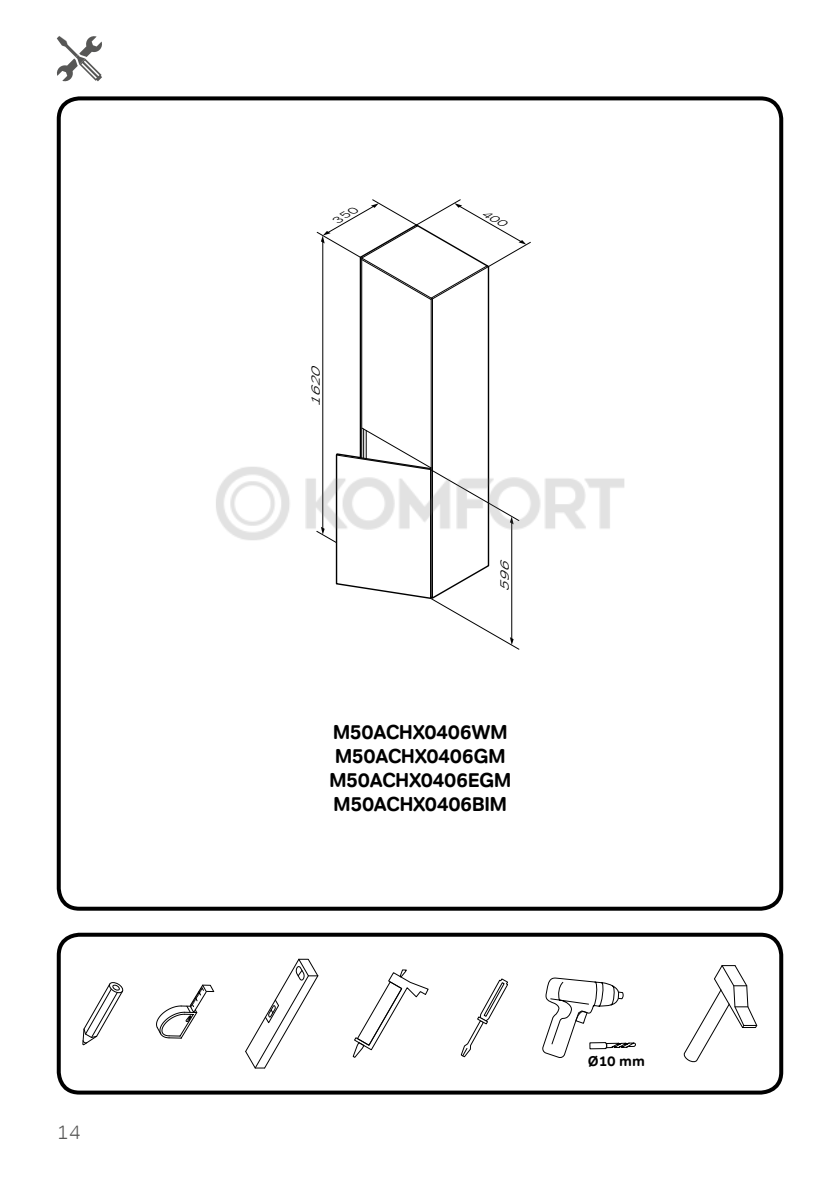
<style>
.page{position:relative;width:840px;height:1191px;background:#fff}
.page>*{position:absolute;margin:0;border:0;box-sizing:border-box;transform-origin:0 0}
.t1{font:700 20px/24px "Tondo Corp";letter-spacing:-.025em;color:#000}
.t2{font:300 20px "Tondo Corp";color:#575756}
.t3{font:700 14px "Tondo Corp";color:#000}
.t4{font:italic 300 12px "Tondo Corp";color:#000;scale:1.33 1}
</style>
<div class="page">
<svg style="left:56px;top:36px;width:46px;height:46px"></svg>
<svg style="left:156px;top:984px;width:59px;height:55px"></svg>
<svg style="left:460px;top:978px;width:48px;height:79px"></svg>
<svg style="left:352px;top:969px;width:77px;height:89px"></svg>
<svg style="left:542px;top:977px;width:94px;height:81px"></svg>
<svg style="left:82px;top:982px;width:42px;height:63px"></svg>
<svg style="left:245px;top:958px;width:74px;height:111px"></svg>
<svg style="left:683px;top:965px;width:74px;height:98px"></svg>
<div style="left:57px;top:932px;width:725px;height:162px;border:4px solid #000;border-radius:21px"></div>
<div style="left:57px;top:96px;width:725px;height:814px;border:4px solid #000;border-radius:21px"></div>
<img style="left:216px;top:467px;width:409px;height:73px">
<svg style="left:315px;top:199px;width:216px;height:451px"></svg>
<p class="t2" style="left:57px;top:1120px;width:26px">14</p>
<p class="t4" style="left:308px;top:407px;width:37px;rotate:-90deg">1620</p>
<p class="t4" style="left:497px;top:591px;width:30px;rotate:-90deg">596</p>
<p class="t1" style="left:329px;top:720px;width:184px">M50ACHX0406WM<br>M50ACHX0406GM<br>M50ACHX0406EGM<br>M50ACHX0406BlM</p>
<p class="t3" style="left:587px;top:1052px;width:59px">Ø10 mm</p>
</div>
